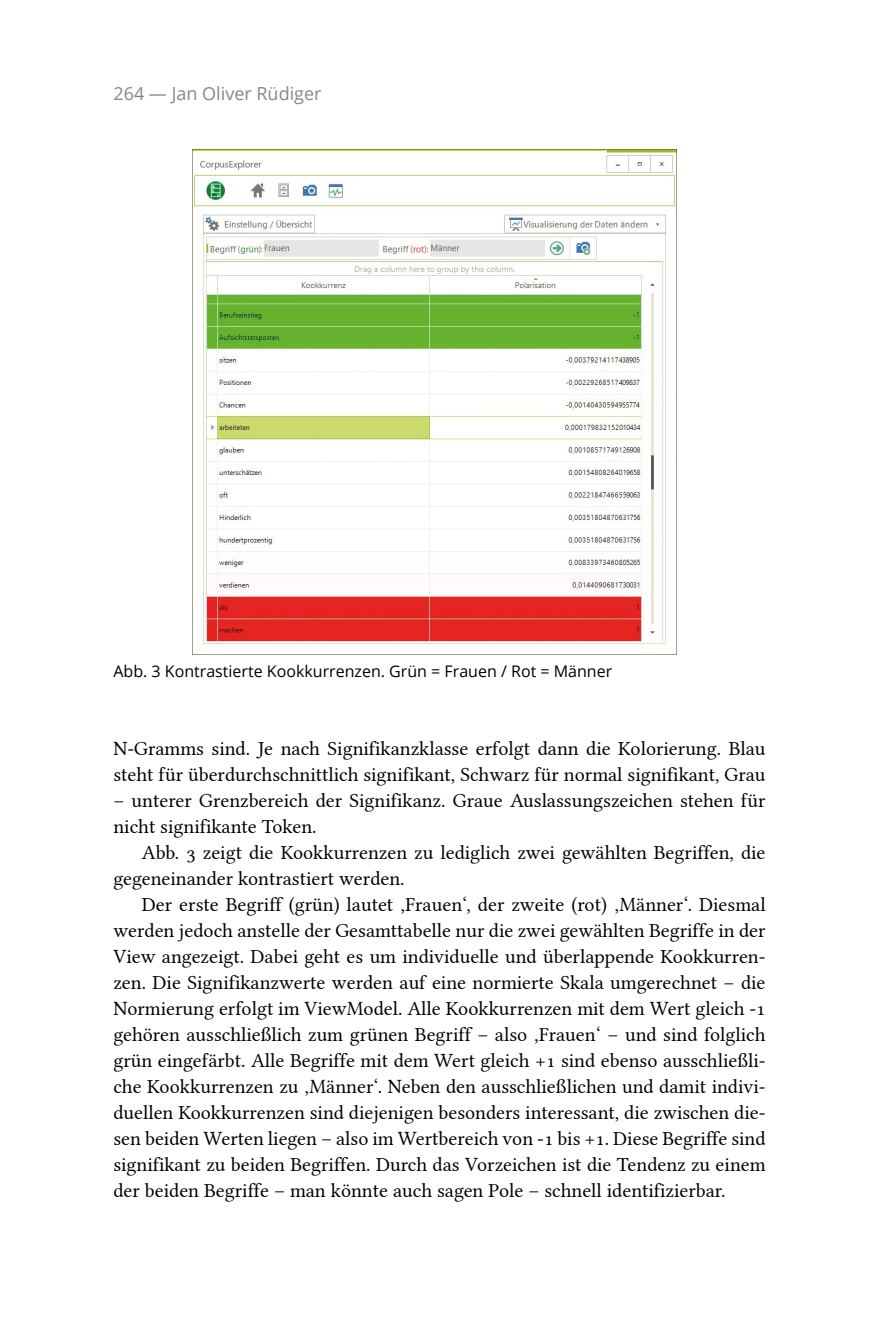
<style>
.page{position:relative;width:879px;height:1333px;background:#fff}
.page>*{position:absolute;margin:0;border:0;box-sizing:border-box;transform-origin:0 0}
.Fließtext{font:20px/26px "Linux Libertine G";color:#000}
.t1{font:18px "Open Sans";color:#878787}
.Legende{font:16px "Open Sans";color:#000}
</style>
<div class="page">
<img style="left:193px;top:149px;width:483px;height:505px">
<p class="t1" style="left:113px;top:81px;width:210px">264 — Jan Oliver Rüdiger</p>
<p class="Legende" style="left:113px;top:660px;width:500px">Abb. 3 Kontrastierte Kookkurrenzen. Grün = Frauen / Rot = Männer</p>
<p class="Fließtext" style="left:113px;top:735px;width:653px">N-Gramms sind. Je nach Signifikanzklasse erfolgt dann die Kolorierung. Blau steht für überdurchschnittlich signifikant, Schwarz für normal signifikant, Grau</p>
<p class="Fließtext" style="left:113px;top:787px;width:653px">– unterer Grenzbereich der Signifikanz. Graue Auslassungszeichen stehen für nicht signifikante Token.</p>
<p class="Fließtext" style="left:113px;top:839px;width:653px;text-indent:28px">Abb. 3 zeigt die Kookkurrenzen zu lediglich zwei gewählten Begriffen, die gegeneinander kontrastiert werden.</p>
<p class="Fließtext" style="left:113px;top:891px;width:654px;text-align:justify;text-indent:28px">Der erste Begriff (grün) lautet ‚Frauen‘, der zweite (rot) ‚Männer‘. Diesmal werden jedoch anstelle der Gesamttabelle nur die zwei gewählten Begriffe in der View angezeigt. Dabei geht es um individuelle und überlappende Kookkurren&shy;zen. Die Signifikanzwerte werden auf eine normierte Skala umgerechnet – die Normierung erfolgt im ViewModel. Alle Kookkurrenzen mit dem Wert gleich -1 gehören ausschließlich zum grünen Begriff – also ‚Frauen‘ – und sind folglich grün eingefärbt. Alle Begriffe mit dem Wert gleich +1 sind ebenso ausschließli&shy;che Kookkurrenzen zu ‚Männer‘. Neben den ausschließlichen und damit indivi&shy;duellen Kookkurrenzen sind diejenigen besonders interessant, die zwischen die&shy;sen beiden Werten liegen – also im Wertbereich von -1 bis +1. Diese Begriffe sind signifikant zu beiden Begriffen. Durch das Vorzeichen ist die Tendenz zu einem der beiden Begriffe – man könnte auch sagen Pole – schnell identifizierbar.</p>
</div>
